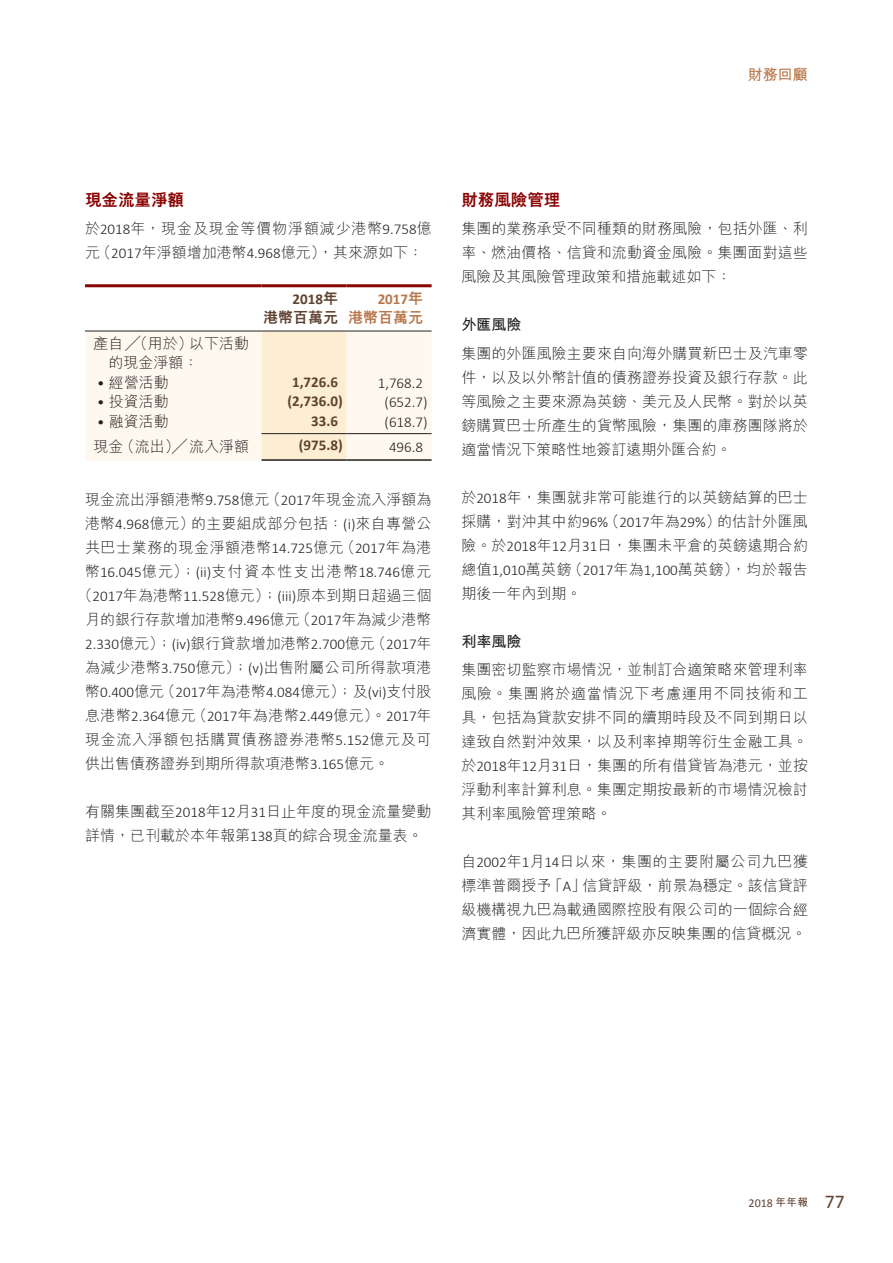
<style>
.page{position:relative;width:893px;height:1263px;background:#fff}
.page>*{position:absolute;margin:0;border:0;box-sizing:border-box;transform-origin:0 0}
.t1{font:800 16.5px "M Hei HK";color:#8b0202}
.t2{font:300 15px/24px "M Hei HK";letter-spacing:.005em;color:#231f20;text-align:justify}
.t3{font:300 15px/24px "Calibri";color:#231f20}
.t4{font:300 15px/24px "M Hei HK";letter-spacing:.055em;color:#231f20}
.t5{font:300 15px/24px "M Hei HK";letter-spacing:.045em;color:#231f20}
.t6{font:700 15px "Calibri";color:#5f4231}
.t7{font:800 15px "M Hei HK";color:#5f4231}
.t8{font:700 15px "M Hei HK";color:#231f20}
.t9{font:700 15px "Calibri";color:#b9774b}
.t10{font:700 15px "M Hei HK";color:#b9774b}
.t11{font:12px "Calibri";color:#5f4231}
.s1{font-family:"Calibri"}
.s2{font-family:"M Hei HK";font-weight:800}
.s3{color:#b9774b}
.s4{font-family:"M Hei HK"}
.s5{font-family:"M Hei HK";font-weight:700;font-size:10.5px}
.s6{font-size:19.5px}
</style>
<div class="page">
<svg style="left:85px;top:332px;width:347px;height:129px"></svg>
<hr style="left:85px;top:284px;width:176px;height:3px;background:#8b0202">
<hr style="left:261px;top:284px;width:86px;height:3px;background:#8b0202">
<hr style="left:347px;top:284px;width:85px;height:3px;background:#8b0202">
<hr style="left:85px;top:331px;width:176px;height:1px;background:#231f20">
<hr style="left:261px;top:331px;width:86px;height:1px;background:#231f20">
<hr style="left:347px;top:331px;width:85px;height:1px;background:#231f20">
<hr style="left:261px;top:433px;width:86px;height:1px;background:#231f20">
<hr style="left:347px;top:433px;width:85px;height:1px;background:#231f20">
<hr style="left:261px;top:459px;width:86px;height:2px;background:#231f20">
<hr style="left:347px;top:459px;width:85px;height:2px;background:#231f20">
<p class="t10" style="left:748px;top:63px;width:61px">財務回顧</p>
<p class="t1" style="left:85px;top:192px;width:100px">現金流量淨額</p>
<p class="t4" style="left:85px;top:216px;width:348px">於<span class="s1">2018</span>年，現金及現金等價物淨額減少港幣<span class="s1">9.758</span>億元（<span class="s1">2017</span>年淨額增加港幣<span class="s1">4.968</span>億元），其來源如下：</p>
<p class="t6" style="left:293px;top:289px;width:47px">2018<span class="s2">年</span></p>
<p class="t9" style="left:378px;top:289px;width:47px">2017<span class="s2">年</span></p>
<p class="t7" style="left:263px;top:310px;width:162px">港幣百萬元 <span class="s3">港幣百萬元</span></p>
<p class="t2" style="left:109px;top:333px;width:142px;line-height:19.5px;text-indent:-15px">產自╱（用於）以下活動的現金淨額：</p>
<p class="t2" style="left:97px;top:370px;width:73px"><span class="s1">•</span> 經營活動</p>
<p class="t6" style="left:292px;top:372px;width:47px">1,726.6</p>
<p class="t3" style="left:378px;top:371px;width:47px">1,768.2</p>
<p class="t2" style="left:97px;top:389px;width:73px"><span class="s1">•</span> 投資活動</p>
<p class="t6" style="left:287px;top:392px;width:57px">(2,736.0)</p>
<p class="t3" style="left:384px;top:390px;width:45px">(652.7)</p>
<p class="t2" style="left:97px;top:409px;width:73px"><span class="s1">•</span> 融資活動</p>
<p class="t6" style="left:311px;top:411px;width:28px">33.6</p>
<p class="t3" style="left:384px;top:410px;width:45px">(618.7)</p>
<p class="t2" style="left:94px;top:433px;width:157px">現金（流出）╱流入淨額</p>
<p class="t6" style="left:299px;top:436px;width:45px">(975.8)</p>
<p class="t3" style="left:389px;top:434px;width:36px">496.8</p>
<p class="t2" style="left:78px;top:487px;width:356px;text-align:center">現金流出淨額港幣<span class="s1">9.758</span>億元（<span class="s1">2017</span>年現金流入淨額為港幣<span class="s1">4.968</span>億元）的主要組成部分包括：<span class="s1">(i)</span>來自專營公共巴士業務的現金淨額港幣<span class="s1">14.725</span>億元（<span class="s1">2017</span>年為港幣<span class="s1">16.045</span>億元）；<span class="s1">(ii)</span>支付資本性支出港幣<span class="s1">18.746</span>億元（<span class="s1">2017</span>年為港幣<span class="s1">11.528</span>億元）；<span class="s1">(iii)</span>原本到期日超過三個月的銀行存款增加港幣<span class="s1">9.496</span>億元（<span class="s1">2017</span>年為減少港幣</p>
<p class="t3" style="left:85px;top:632px;width:348px">2.330<span class="s4">億元）；</span>(iv)<span class="s4">銀行貸款增加港幣</span>2.700<span class="s4">億元（</span>2017<span class="s4">年</span></p>
<p class="t2" style="left:85px;top:655px;width:348px">為減少港幣<span class="s1">3.750</span>億元）；<span class="s1">(v)</span>出售附屬公司所得款項港</p>
<p class="t3" style="left:85px;top:680px;width:348px"><span class="s4">幣</span>0.400<span class="s4">億元（</span>2017<span class="s4">年為港幣</span>4.084<span class="s4">億元）；及</span>(vi)<span class="s4">支付股息港幣</span>2.364<span class="s4">億元（</span>2017<span class="s4">年為港幣</span>2.449<span class="s4">億元）。</span>2017<span class="s4">年</span></p>
<p class="t5" style="left:85px;top:727px;width:348px">現金流入淨額包括購買債務證券港幣<span class="s1">5.152</span>億元及可供出售債務證券到期所得款項港幣<span class="s1">3.165</span>億元。</p>
<p class="t2" style="left:85px;top:799px;width:348px">有關集團截至<span class="s1">2018</span>年<span class="s1">12</span>月<span class="s1">31</span>日止年度的現金流量變動詳情，已刊載於本年報第<span class="s1">138</span>頁的綜合現金流量表。</p>
<p class="t1" style="left:461px;top:192px;width:100px">財務風險管理</p>
<p class="t2" style="left:461px;top:216px;width:348px">集團的業務承受不同種類的財務風險，包括外匯、利率、燃油價格、信貸和流動資金風險。集團面對這些風險及其風險管理政策和措施載述如下：</p>
<p class="t8" style="left:461px;top:314px;width:61px">外匯風險</p>
<p class="t2" style="left:461px;top:340px;width:348px">集團的外匯風險主要來自向海外購買新巴士及汽車零件，以及以外幣計值的債務證券投資及銀行存款。此等風險之主要來源為英鎊、美元及人民幣。對於以英鎊購買巴士所產生的貨幣風險，集團的庫務團隊將於適當情況下策略性地簽訂遠期外匯合約。</p>
<p class="t2" style="left:461px;top:484px;width:348px">於<span class="s1">2018</span>年，集團就非常可能進行的以英鎊結算的巴士採購，對沖其中約<span class="s1">96%</span>（<span class="s1">2017</span>年為<span class="s1">29%</span>）的估計外匯風險。於<span class="s1">2018</span>年<span class="s1">12</span>月<span class="s1">31</span>日，集團未平倉的英鎊遠期合約總值<span class="s1">1,010</span>萬英鎊（<span class="s1">2017</span>年為<span class="s1">1,100</span>萬英鎊），均於報告期後一年內到期。</p>
<p class="t8" style="left:461px;top:630px;width:61px">利率風險</p>
<p class="t2" style="left:461px;top:657px;width:348px">集團密切監察市場情況，並制訂合適策略來管理利率風險。集團將於適當情況下考慮運用不同技術和工具，包括為貸款安排不同的續期時段及不同到期日以達致自然對沖效果，以及利率掉期等衍生金融工具。於<span class="s1">2018</span>年<span class="s1">12</span>月<span class="s1">31</span>日，集團的所有借貸皆為港元，並按浮動利率計算利息。集團定期按最新的市場情況檢討其利率風險管理策略。</p>
<p class="t2" style="left:461px;top:849px;width:348px">自<span class="s1">2002</span>年<span class="s1">1</span>月<span class="s1">14</span>日以來，集團的主要附屬公司九巴獲標準普爾授予「<span class="s1">A</span>」信貸評級，前景為穩定。該信貸評級機構視九巴為載通國際控股有限公司的一個綜合經濟實體，因此九巴所獲評級亦反映集團的信貸概況。</p>
<p class="t11" style="left:749px;top:1195px;width:98px">2018 <span class="s5">年年報</span> <span class="s6">77</span></p>
</div>
